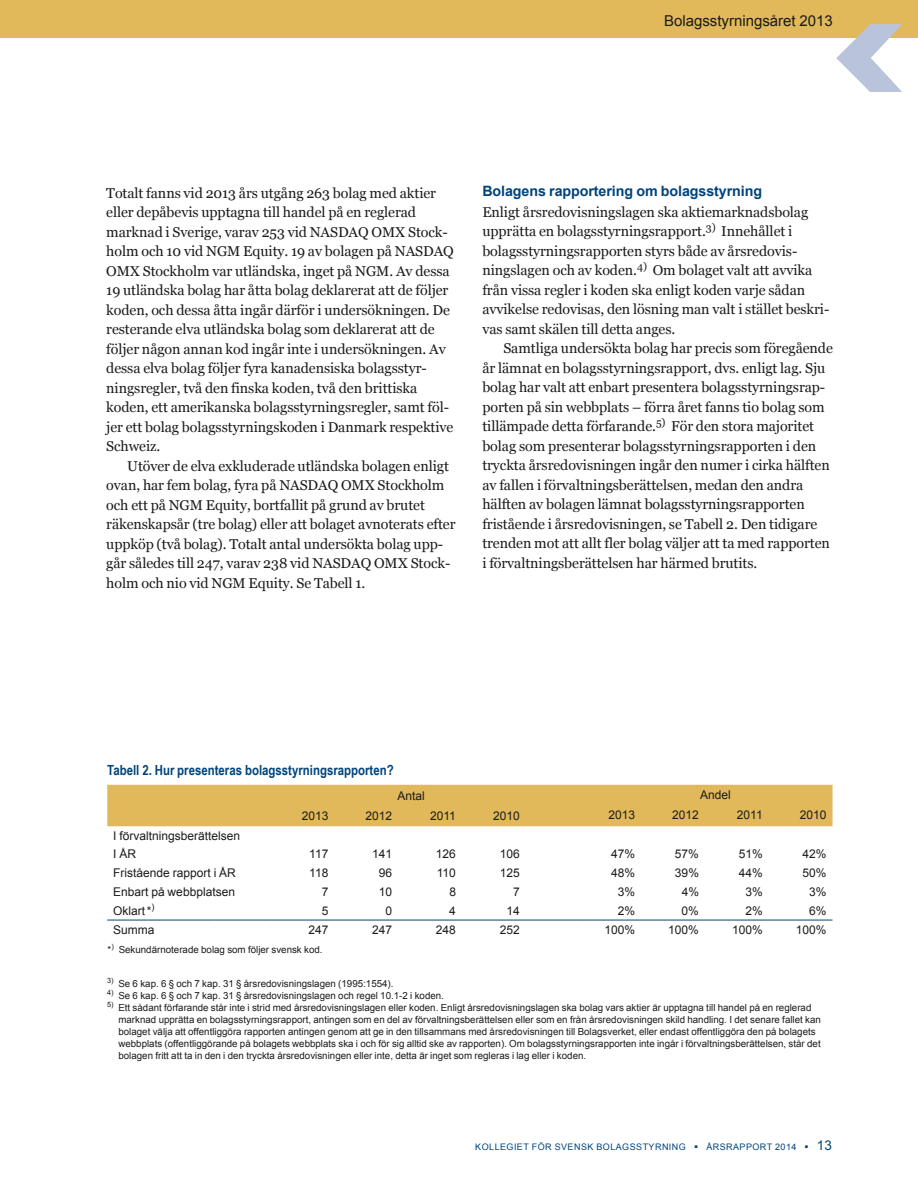
<style>
.page{position:relative;width:918px;height:1188px;background:#fff}
.page>*{position:absolute;margin:0;border:0;box-sizing:border-box;transform-origin:0 0}
.t1{font:15px "Arial";color:#1c1b1a}
.t2{font:14.25px/19.5px "Georgia";letter-spacing:-.005em;color:#1c1b1a}
.t3{font:700 14.25px "Arial";letter-spacing:-.005em;color:#00447b}
.t4{font:700 13.95px "Arial Narrow";color:#00447b}
.t5{font:12px/18px "Arial";color:#1c1b1a}
.t6{font:9.75px/12px "Arial";color:#1c1b1a}
.t7{font:9px "Arial";letter-spacing:.05em;color:#00447b}
.s1{font-size:13.5px}
</style>
<div class="page">
<div style="left:0;top:0;width:918px;height:37px;background:#e1b95b"></div>
<div style="left:107px;top:785px;width:726px;height:41px;background:#e1b95b"></div>
<hr style="left:107px;top:920px;width:107px;height:1px;background:#00447b">
<hr style="left:214px;top:920px;width:57px;height:1px;background:#00447b">
<hr style="left:271px;top:920px;width:63px;height:1px;background:#00447b">
<hr style="left:334px;top:920px;width:64px;height:1px;background:#00447b">
<hr style="left:398px;top:920px;width:64px;height:1px;background:#00447b">
<hr style="left:462px;top:920px;width:64px;height:1px;background:#00447b">
<hr style="left:526px;top:920px;width:51px;height:1px;background:#00447b">
<hr style="left:577px;top:920px;width:64px;height:1px;background:#00447b">
<hr style="left:641px;top:920px;width:64px;height:1px;background:#00447b">
<hr style="left:705px;top:920px;width:64px;height:1px;background:#00447b">
<hr style="left:769px;top:920px;width:64px;height:1px;background:#00447b">
<svg style="left:837px;top:24px;width:65px;height:68px"></svg>
<p class="t1" style="left:664px;top:11px;width:170px">Bolagsstyrningsåret 2013</p>
<p class="t2" style="left:106px;top:184px;width:349px">Totalt fanns vid 2013 års utgång 263 bolag med aktier eller depåbevis upptagna till handel på en reglerad marknad i Sverige, varav 253 vid NASDAQ OMX Stock&shy;holm och 10 vid NGM Equity. 19 av bolagen på NASDAQ OMX Stockholm var utländska, inget på NGM. Av dessa 19 utländska bolag har åtta bolag deklarerat att de följer koden, och dessa åtta ingår därför i undersökningen. De resterande elva utländska bolag som deklarerat att de följer någon annan kod ingår inte i undersökningen. Av dessa elva bolag följer fyra kanadensiska bolagsstyr&shy;ningsregler, två den finska koden, två den brittiska koden, ett amerikanska bolagsstyrningsregler, samt föl&shy;jer ett bolag bolagsstyrningskoden i Danmark respektive Schweiz.</p>
<p class="t2" style="left:106px;top:456px;width:351px;text-indent:21px">Utöver de elva exkluderade utländska bolagen enligt ovan, har fem bolag, fyra på NASDAQ OMX Stockholm och ett på NGM Equity, bortfallit på grund av brutet räkenskapsår (tre bolag) eller att bolaget avnoterats efter uppköp (två bolag). Totalt antal undersökta bolag upp&shy;går således till 247, varav 238 vid NASDAQ OMX Stock&shy;holm och nio vid NGM Equity. Se Tabell 1.</p>
<p class="t3" style="left:482px;top:181px;width:281px">Bolagens rapportering om bolagsstyrning</p>
<p class="t2" style="left:482px;top:203px;width:349px">Enligt årsredovisningslagen ska aktiemarknadsbolag upprätta en bolagsstyrningsrapport.<sup>3)</sup> Innehållet i bolagsstyrningsrapporten styrs både av årsredovis&shy;ningslagen och av koden.<sup>4)</sup> Om bolaget valt att avvika från vissa regler i koden ska enligt koden varje sådan avvikelse redovisas, den lösning man valt i stället beskri&shy;vas samt skälen till detta anges.</p>
<p class="t2" style="left:482px;top:339px;width:352px;text-indent:21px">Samtliga undersökta bolag har precis som föregående år lämnat en bolagsstyrningsrapport, dvs. enligt lag. Sju bolag har valt att enbart presentera bolagsstyrningsrap&shy;porten på sin webbplats – förra året fanns tio bolag som tillämpade detta förfarande.<sup>5)</sup> För den stora majoritet bolag som presenterar bolagsstyrningsrapporten i den tryckta årsredovisningen ingår den numer i cirka hälften av fallen i förvaltningsberättelsen, medan den andra hälften av bolagen lämnat bolagsstyrningsrapporten fristående i årsredovisningen, se Tabell 2. Den tidigare trenden mot att allt fler bolag väljer att ta med rapporten i förvaltningsberättelsen har härmed brutits.</p>
<p class="t4" style="left:107px;top:760px;width:288px">Tabell 2. Hur presenteras bolagsstyrningsrapporten?</p>
<p class="t5" style="left:398px;top:786px;width:29px">Antal</p>
<p class="t5" style="left:700px;top:785px;width:32px">Andel</p>
<p class="t5" style="left:113px;top:827px;width:128px">I förvaltningsberättelsen<br>I ÅR</p>
<p class="t5" style="left:302px;top:807px;width:28px">2013</p>
<p class="t5" style="left:366px;top:807px;width:28px">2012</p>
<p class="t5" style="left:430px;top:807px;width:27px">2011</p>
<p class="t5" style="left:493px;top:807px;width:28px">2010</p>
<p class="t5" style="left:609px;top:806px;width:28px">2013</p>
<p class="t5" style="left:672px;top:806px;width:28px">2012</p>
<p class="t5" style="left:737px;top:806px;width:27px">2011</p>
<p class="t5" style="left:800px;top:806px;width:28px">2010</p>
<p class="t5" style="left:309px;top:845px;width:21px">117</p>
<p class="t5" style="left:372px;top:845px;width:22px">141</p>
<p class="t5" style="left:436px;top:845px;width:22px">126</p>
<p class="t5" style="left:500px;top:845px;width:22px">106</p>
<p class="t5" style="left:611px;top:845px;width:26px">47%</p>
<p class="t5" style="left:675px;top:845px;width:26px">57%</p>
<p class="t5" style="left:739px;top:845px;width:26px">51%</p>
<p class="t5" style="left:803px;top:845px;width:26px">42%</p>
<p class="t5" style="left:113px;top:864px;width:124px">Fristående rapport i ÅR</p>
<p class="t5" style="left:309px;top:864px;width:21px">118</p>
<p class="t5" style="left:379px;top:864px;width:15px">96</p>
<p class="t5" style="left:437px;top:864px;width:21px">110</p>
<p class="t5" style="left:500px;top:864px;width:22px">125</p>
<p class="t5" style="left:611px;top:864px;width:26px">48%</p>
<p class="t5" style="left:675px;top:864px;width:26px">39%</p>
<p class="t5" style="left:739px;top:864px;width:26px">44%</p>
<p class="t5" style="left:803px;top:864px;width:26px">50%</p>
<p class="t5" style="left:113px;top:883px;width:123px">Enbart på webbplatsen</p>
<p class="t5" style="left:322px;top:883px;width:8px">7</p>
<p class="t5" style="left:379px;top:883px;width:15px">10</p>
<p class="t5" style="left:449px;top:883px;width:8px">8</p>
<p class="t5" style="left:513px;top:883px;width:8px">7</p>
<p class="t5" style="left:618px;top:883px;width:19px">3%</p>
<p class="t5" style="left:682px;top:883px;width:19px">4%</p>
<p class="t5" style="left:745px;top:883px;width:19px">3%</p>
<p class="t5" style="left:809px;top:883px;width:19px">3%</p>
<p class="t5" style="left:113px;top:902px;width:43px">Oklart*<sup>)</sup></p>
<p class="t5" style="left:322px;top:902px;width:8px">5</p>
<p class="t5" style="left:386px;top:902px;width:8px">0</p>
<p class="t5" style="left:449px;top:902px;width:8px">4</p>
<p class="t5" style="left:506px;top:902px;width:15px">14</p>
<p class="t5" style="left:618px;top:902px;width:19px">2%</p>
<p class="t5" style="left:682px;top:902px;width:19px">0%</p>
<p class="t5" style="left:745px;top:902px;width:19px">2%</p>
<p class="t5" style="left:809px;top:902px;width:19px">6%</p>
<p class="t5" style="left:113px;top:921px;width:43px">Summa</p>
<p class="t5" style="left:308px;top:921px;width:22px">247</p>
<p class="t5" style="left:372px;top:921px;width:22px">247</p>
<p class="t5" style="left:436px;top:921px;width:22px">248</p>
<p class="t5" style="left:500px;top:921px;width:22px">252</p>
<p class="t5" style="left:605px;top:921px;width:32px">100%</p>
<p class="t5" style="left:668px;top:921px;width:32px">100%</p>
<p class="t5" style="left:732px;top:921px;width:32px">100%</p>
<p class="t5" style="left:796px;top:921px;width:32px">100%</p>
<p class="t6" style="left:108px;top:943px;width:217px">*<sup>)</sup> Sekundärnoterade bolag som följer svensk kod.</p>
<p class="t6" style="left:107px;top:978px;width:288px"><sup>3)</sup> Se 6 kap. 6 § och 7 kap. 31 § årsredovisningslagen (1995:1554).</p>
<p class="t6" style="left:107px;top:990px;width:338px"><sup>4)</sup> Se 6 kap. 6 § och 7 kap. 31 § årsredovisningslagen och regel 10.1-2 i koden.</p>
<p class="t6" style="left:118px;top:1002px;width:704px;text-indent:-11px"><sup>5)</sup> Ett sådant förfarande står inte i strid med årsredovisningslagen eller koden. Enligt årsredovisningslagen ska bolag vars aktier är upptagna till handel på en reglerad marknad upprätta en bolagsstyrningsrapport, antingen som en del av förvaltningsberättelsen eller som en från årsredovisningen skild handling. I det senare fallet kan bolaget välja att offentliggöra rapporten antingen genom att ge in den tillsammans med årsredovisningen till Bolagsverket, eller endast offentliggöra den på bolagets webbplats (offentliggörande på bolagets webbplats ska i och för sig alltid ske av rapporten). Om bolagsstyrningsrapporten inte ingår i förvaltningsberättelsen, står det bolagen fritt att ta in den i den tryckta årsredovisningen eller inte, detta är inget som regleras i lag eller i koden.</p>
<p class="t7" style="left:475px;top:1141px;width:358px">KOLLEGIET FÖR SVENSK BOLAGSSTYRNING ▪ ÅRSRAPPORT 2014 ▪ <span class="s1">13</span></p>
</div>
